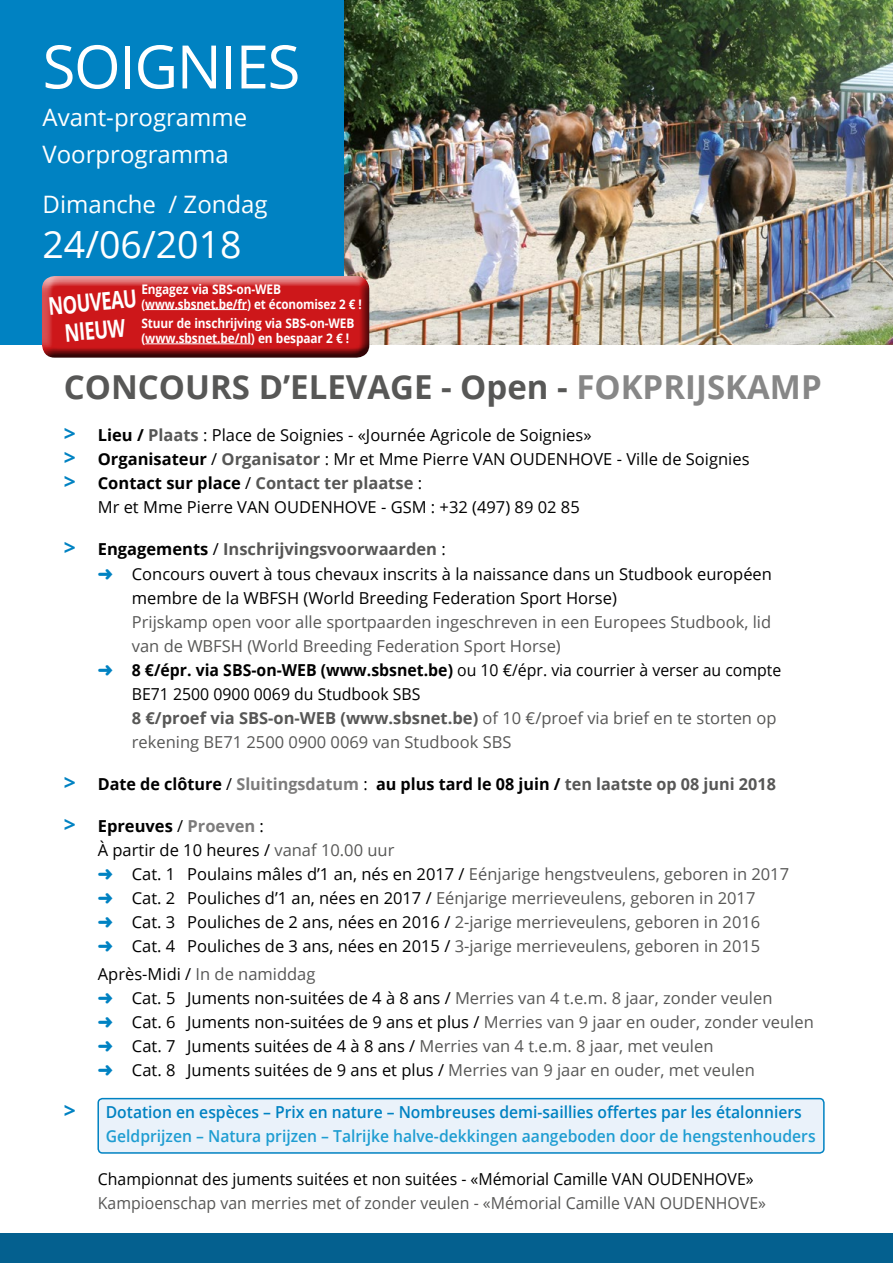
<style>
.page{position:relative;width:893px;height:1263px;background:#fff}
.page>*{position:absolute;margin:0;border:0;box-sizing:border-box;transform-origin:0 0}
.t1{font:60px "Open Sans";letter-spacing:-.025em;color:#fff}
.t2{font:37.5px "Open Sans";color:#fff}
.t3{font:700 33px "Open Sans";color:#575756}
.t4{font:700 24.45px/28px "Open Sans";color:#fff;text-align:center;scale:.75 1}
.t5{font:24px/37.3px "Open Sans";color:#fff}
.t6{font:16.5px/24px "Open Sans";color:#575756}
.t7{font:16.5px "Open Sans";color:#000}
.t8{font:16.5px "Open Sans";color:#000;scale:.96 1}
.t9{font:600 16.5px/24px "Open Sans";color:#1f9dd2;scale:.95 1}
.t10{font:700 16.5px "Open Sans";color:#575756}
.t11{font:700 16.5px "Open Sans";color:#000}
.t12{font:16.5px "Open Sans";color:#575756;scale:.96 1}
.t13{font:700 13.2px/15px "Open Sans";letter-spacing:-.01em;color:#fff;scale:.9 1}
.s1{color:#878787}
.s2{font-weight:700;font-size:21px;color:#0082c2}
.s3{font-weight:700}
.s4{font-weight:700;color:#575756}
.s5{font-size:21px;color:#0082c2}
.s6{color:#000}
.s7{font-weight:400;color:#000}
.s8{color:#0082c2}
.s9{font-weight:400}
.s10{color:#7c7b7b}
.s11{color:#575756}
.s12{font-weight:700;color:#000}
.s13{font-weight:700;color:#7c7b7b}
</style>
<div class="page">
<div style="left:0;top:0;width:344px;height:344px;background:#0082c2"></div>
<div style="left:98px;top:1098px;width:726px;height:55px;background:#eaf2fa;border-radius:4px"></div>
<div style="left:97px;top:1098px;width:728px;height:56px;border:2px solid #0082c2;border-radius:4px"></div>
<img style="left:344px;top:0;width:549px;height:344px">
<div style="left:0;top:1233px;width:893px;height:30px;background:#04608f"></div>
<div style="left:31px;top:267px;width:345px;height:91px;background:#fff;opacity:.75"></div>
<div style="left:35px;top:275px;width:345px;height:83px;background:#000;opacity:.75"></div>
<hr style="left:145px;top:309px;width:102px;height:1px;background:#fff">
<hr style="left:145px;top:343px;width:106px;height:1px;background:#fff">
<h1 class="t1" style="left:43px;top:26px;width:259px">SOIGNIES</h1>
<h3 class="t5" style="left:43px;top:98px;width:206px">Avant-programme<br>Voorprogramma</h3>
<h3 class="t5" style="left:43px;top:185px;width:227px">Dimanche / Zondag</h3>
<h2 class="t2" style="left:43px;top:218px;width:201px">24/06/2018</h2>
<p class="t13" style="left:141px;top:281px;width:246px">Engagez via SBS-on-WEB (www.sbsnet.be/fr) et économisez 2 € !</p>
<p class="t13" style="left:141px;top:315px;width:238px">Stuur de inschrijving via SBS-on-WEB (www.sbsnet.be/nl) en bespaar 2 € !</p>
<h3 class="t4" style="left:47px;top:291px;width:120px;rotate:-5deg">NOUVEAU<br>NIEUW</h3>
<h3 class="t3" style="left:64px;top:364px;width:759px">CONCOURS D’ELEVAGE - Open - <span class="s1">FOKPRIJSKAMP</span></h3>
<p class="t7" style="left:64px;top:424px;width:529px"><span class="s2">&gt;</span> <span class="s3">Lieu /</span> <span class="s4">Plaats</span> : Place de Soignies - «Journée Agricole de Soignies»</p>
<p class="t7" style="left:64px;top:448px;width:687px"><span class="s2">&gt;</span> <span class="s3">Organisateur</span> / <span class="s4">Organisator</span> : Mr et Mme Pierre VAN OUDENHOVE - Ville de Soignies</p>
<p class="t10" style="left:64px;top:472px;width:360px"><span class="s5">&gt;</span> <span class="s6">Contact sur place</span> <span class="s7">/</span> Contact ter plaatse <span class="s7">:</span></p>
<p class="t7" style="left:98px;top:496px;width:483px">Mr et Mme Pierre VAN OUDENHOVE - GSM : +32 (497) 89 02 85</p>
<p class="t10" style="left:64px;top:538px;width:384px"><span class="s5">&gt;</span> <span class="s6">Engagements</span> <span class="s7">/</span> Inschrijvingsvoorwaarden <span class="s7">:</span></p>
<p class="t7" style="left:98px;top:562px;width:676px"><span class="s8">➜</span> Concours ouvert à tous chevaux inscrits à la naissance dans un Studbook européen</p>
<p class="t7" style="left:132px;top:586px;width:487px">membre de la WBFSH (World Breeding Federation Sport Horse)</p>
<p class="t6" style="left:132px;top:609px;width:641px">Prijskamp open voor alle sportpaarden ingeschreven in een Europees Studbook, lid</p>
<p class="t6" style="left:132px;top:633px;width:430px">van de WBFSH (World Breeding Federation Sport Horse)</p>
<p class="t8" style="left:98px;top:658px;width:714px"><span class="s8">➜</span> <span class="s3">8 €/épr. via SBS-on-WEB (www.sbsnet.be)</span> ou 10 €/épr. via courrier à verser au compte</p>
<p class="t8" style="left:132px;top:682px;width:302px">BE71 2500 0900 0069 du Studbook SBS</p>
<p class="t10" style="left:132px;top:706px;width:646px">8 €/proef via SBS-on-WEB (www.sbsnet.be) <span class="s9">of 10 €/proef via brief en te storten op</span></p>
<p class="t6" style="left:132px;top:729px;width:381px">rekening BE71 2500 0900 0069 van Studbook SBS</p>
<p class="t11" style="left:64px;top:772px;width:714px"><span class="s5">&gt;</span> Date de clôture <span class="s9">/</span> <span class="s10">Sluitingsdatum</span> <span class="s9">:</span> au plus tard le 08 juin / <span class="s11">ten laatste op 08 juni 2018</span></p>
<p class="t6" style="left:98px;top:813px;width:693px;text-indent:-34px"><span class="s2">&gt;</span> <span class="s12">Epreuves</span> <span class="s6">/</span> <span class="s13">Proeven</span> <span class="s6">:<br>À partir de 10 heures /</span> vanaf 10.00 uur<br><span class="s8">➜</span> <span class="s6">Cat. 1 Poulains mâles d’1 an, nés en 2017 /</span> Eénjarige hengstveulens, geboren in 2017 <span class="s8">➜</span> <span class="s6">Cat. 2 Pouliches d’1 an, nées en 2017 /</span> Eénjarige merrieveulens, geboren in 2017<br><span class="s8">➜</span> <span class="s6">Cat. 3 Pouliches de 2 ans, nées en 2016 /</span> 2-jarige merrieveulens, geboren in 2016<br><span class="s8">➜</span> <span class="s6">Cat. 4 Pouliches de 3 ans, nées en 2015 /</span> 3-jarige merrieveulens, geboren in 2015</p>
<p class="t6" style="left:98px;top:961px;width:717px"><span class="s6">Après-Midi /</span> In de namiddag<br><span class="s8">➜</span> <span class="s6">Cat. 5 Juments non-suitées de 4 à 8 ans /</span> Merries van 4 t.e.m. 8 jaar, zonder veulen<br><span class="s8">➜</span> <span class="s6">Cat. 6 Juments non-suitées de 9 ans et plus /</span> Merries van 9 jaar en ouder, zonder veulen <span class="s8">➜</span> <span class="s6">Cat. 7 Juments suitées de 4 à 8 ans /</span> Merries van 4 t.e.m. 8 jaar, met veulen<br><span class="s8">➜</span> <span class="s6">Cat. 8 Juments suitées de 9 ans et plus /</span> Merries van 9 jaar en ouder, met veulen</p>
<p class="t9" style="left:106px;top:1099px;width:749px;text-indent:-42px"><span class="s2">&gt;</span> <span class="s8">Dotation en espèces – Prix en nature – Nombreuses demi-saillies offertes par les étalonniers<br></span>Geldprijzen – Natura prijzen – Talrijke halve-dekkingen aangeboden door de hengstenhouders</p>
<p class="t8" style="left:98px;top:1168px;width:685px">Championnat des juments suitées et non suitées - «Mémorial Camille VAN OUDENHOVE»</p>
<p class="t12" style="left:98px;top:1192px;width:698px">Kampioenschap van merries met of zonder veulen - «Mémorial Camille VAN OUDENHOVE»</p>
</div>
